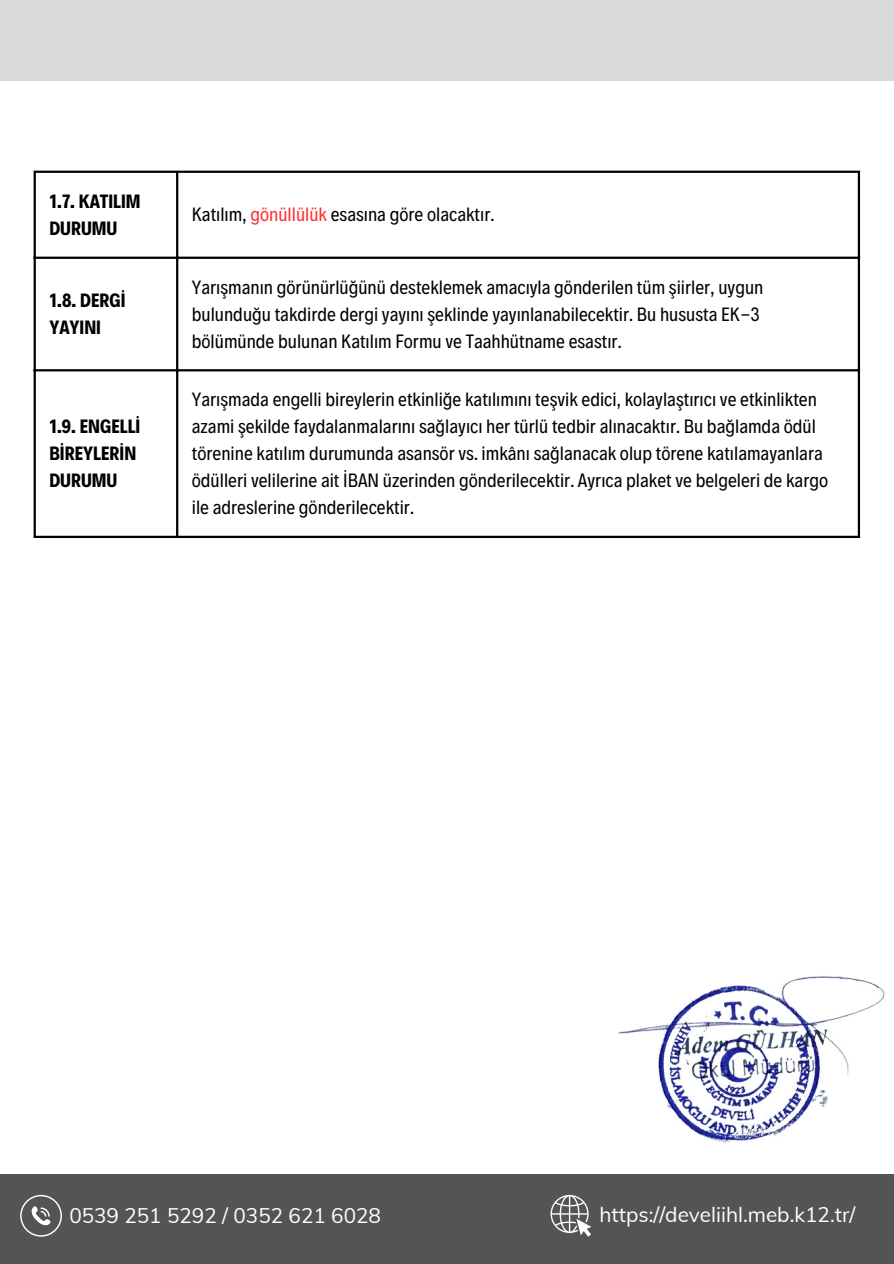
<style>
.page{position:relative;width:894px;height:1264px;background:#fff}
.page>*{position:absolute;margin:0;border:0;box-sizing:border-box;transform-origin:0 0}
.t1{font:20.7px "Muli";color:#fff}
.t2{font:19.5px/27px "Decalotype";color:#000}
.t3{font:700 19.5px/27px "Decalotype";color:#000}
.s1{color:#ff3131}
</style>
<div class="page">
<div style="left:0;top:0;width:893px;height:81px;background:#d9d9d9"></div>
<div style="left:0;top:1174px;width:893px;height:89px;background:#545454"></div>
<svg style="left:20px;top:1194px;width:42px;height:42px"></svg>
<img style="left:618px;top:976px;width:267px;height:167px">
<svg style="left:550px;top:1194px;width:41px;height:42px"></svg>
<hr style="left:34px;top:173px;width:2px;height:363px;background:#000">
<hr style="left:176px;top:173px;width:2px;height:363px;background:#000">
<hr style="left:857px;top:173px;width:2px;height:363px;background:#000">
<hr style="left:34px;top:171px;width:825px;height:2px;background:#000">
<hr style="left:34px;top:257px;width:825px;height:2px;background:#000">
<hr style="left:34px;top:369px;width:825px;height:2px;background:#000">
<hr style="left:34px;top:536px;width:825px;height:2px;background:#000">
<p class="t3" style="left:49px;top:186px;width:93px">1.7. KATILIM<br>DURUMU</p>
<p class="t2" style="left:192px;top:200px;width:304px">Katılım, <span class="s1">gönüllülük</span> esasına göre olacaktır.</p>
<p class="t3" style="left:49px;top:286px;width:78px">1.8. DERGİ<br>YAYINI</p>
<p class="t2" style="left:192px;top:272px;width:573px">Yarışmanın görünürlüğünü desteklemek amacıyla gönderilen tüm şiirler, uygun bulunduğu takdirde dergi yayını şeklinde yayınlanabilecektir. Bu hususta EK-3 bölümünde bulunan Katılım Formu ve Taahhütname esastır.</p>
<p class="t3" style="left:49px;top:412px;width:92px">1.9. ENGELLİ<br>BİREYLERİN<br>DURUMU</p>
<p class="t2" style="left:192px;top:385px;width:637px">Yarışmada engelli bireylerin etkinliğe katılımını teşvik edici, kolaylaştırıcı ve etkinlikten azami şekilde faydalanmalarını sağlayıcı her türlü tedbir alınacaktır. Bu bağlamda ödül törenine katılım durumunda asansör vs. imkânı sağlanacak olup törene katılamayanlara ödülleri velilerine ait İBAN üzerinden gönderilecektir. Ayrıca plaket ve belgeleri de kargo ile adreslerine gönderilecektir.</p>
<p class="t1" style="left:69px;top:1200px;width:313px">0539 251 5292 / 0352 621 6028</p>
<p class="t1" style="left:599px;top:1199px;width:257px">https://develiihl.meb.k12.tr/</p>
</div>
